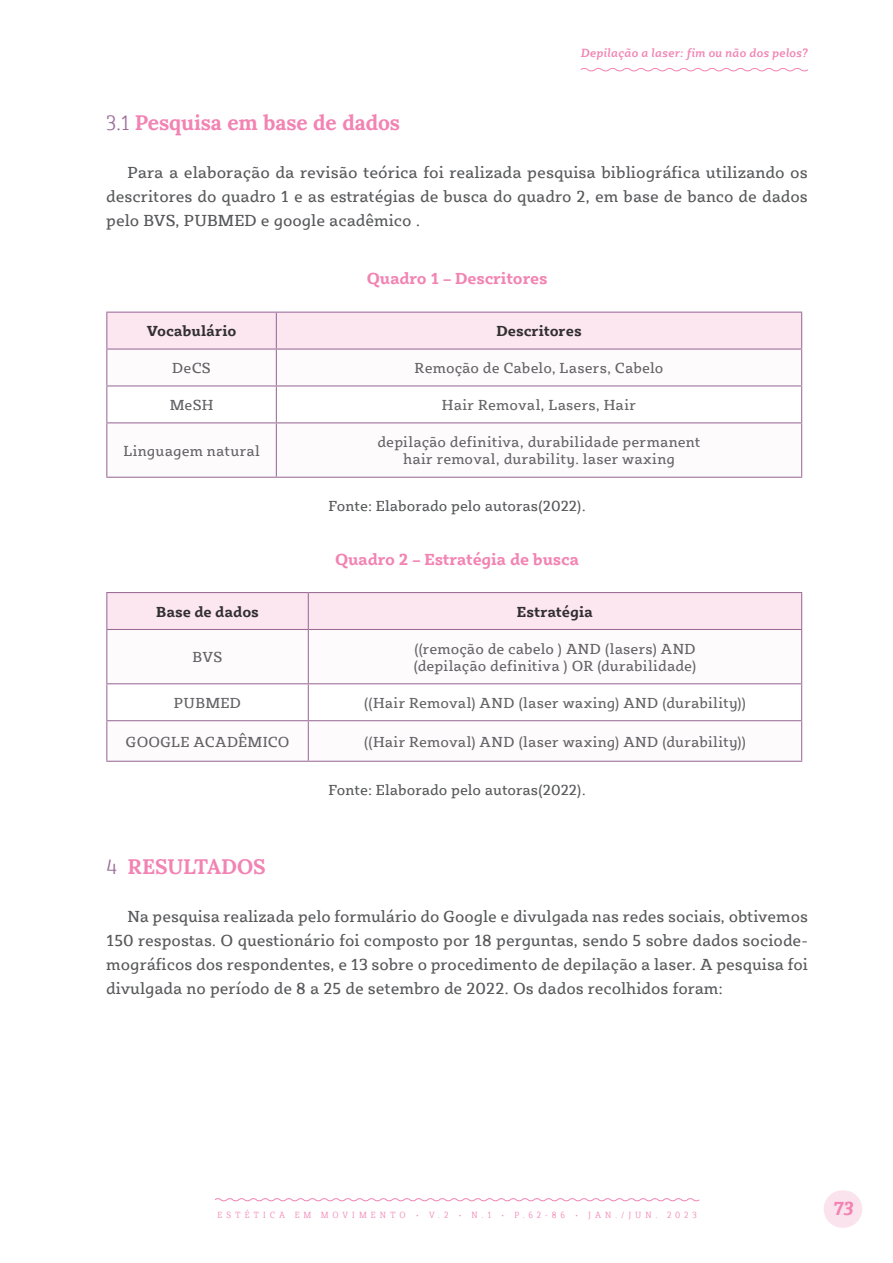
<style>
.page{position:relative;width:893px;height:1263px;background:#fff}
.page>*{position:absolute;margin:0;border:0;box-sizing:border-box;transform-origin:0 0}
.t1{font:700 21px "Lora";letter-spacing:-.005em;color:#f283b3}
.t2{font:italic 700 19.5px "Sybilla Pro Narrow";color:#f283b3}
.t3{font:16.5px/24px "Sybilla Pro";color:#57585a;text-align:justify}
.t4{font:700 16.5px "Sybilla Pro";letter-spacing:-.01em;color:#f283b3}
.t5{font:15px/17.4px "Sybilla Pro";letter-spacing:.01em;color:#636366;text-align:center}
.t6{font:15px "Sybilla Pro";color:#57585a}
.t7{font:700 15px "Sybilla Pro";color:#312f30}
.t8{font:italic 500 12px "Sybilla Pro";letter-spacing:.015em;color:#f283b3}
.t9{font:300 9px "Sybilla Pro Narrow";letter-spacing:.44em;color:#f283b3}
.s1{font-family:"Sybilla Pro Narrow";font-weight:300;color:#9b6c98}
</style>
<div class="page">
<div style="left:107px;top:313px;width:694px;height:35px;background:#fce6ef"></div>
<svg style="left:107px;top:350px;width:694px;height:127px"></svg>
<svg style="left:107px;top:386px;width:694px;height:36px"></svg>
<hr style="left:276px;top:313px;width:1px;height:35px;background:#9b6c98">
<hr style="left:106px;top:350px;width:1px;height:35px;background:#9b6c98">
<hr style="left:276px;top:350px;width:1px;height:35px;background:#9b6c98">
<hr style="left:801px;top:350px;width:1px;height:35px;background:#9b6c98">
<hr style="left:106px;top:385px;width:170px;height:1px;background:#9b6c98">
<hr style="left:106px;top:386px;width:1px;height:36px;background:#9b6c98">
<hr style="left:276px;top:385px;width:526px;height:1px;background:#9b6c98">
<hr style="left:276px;top:386px;width:1px;height:36px;background:#9b6c98">
<hr style="left:801px;top:386px;width:1px;height:36px;background:#9b6c98">
<hr style="left:106px;top:422px;width:170px;height:1px;background:#9b6c98">
<hr style="left:106px;top:423px;width:1px;height:54px;background:#9b6c98">
<hr style="left:276px;top:422px;width:526px;height:1px;background:#9b6c98">
<hr style="left:276px;top:423px;width:1px;height:54px;background:#9b6c98">
<hr style="left:801px;top:423px;width:1px;height:54px;background:#9b6c98">
<hr style="left:106px;top:477px;width:170px;height:1px;background:#9b6c98">
<hr style="left:276px;top:477px;width:526px;height:1px;background:#9b6c98">
<hr style="left:106px;top:312px;width:170px;height:1px;background:#9b6c98">
<hr style="left:106px;top:313px;width:1px;height:35px;background:#9b6c98">
<hr style="left:276px;top:312px;width:526px;height:1px;background:#9b6c98">
<hr style="left:801px;top:313px;width:1px;height:35px;background:#9b6c98">
<hr style="left:106px;top:348px;width:170px;height:2px;background:#9b6c98">
<hr style="left:276px;top:348px;width:526px;height:2px;background:#9b6c98">
<div style="left:107px;top:593px;width:694px;height:36px;background:#fce6ef"></div>
<svg style="left:107px;top:630px;width:694px;height:131px"></svg>
<svg style="left:107px;top:684px;width:694px;height:36px"></svg>
<hr style="left:308px;top:593px;width:1px;height:36px;background:#9b6c98">
<hr style="left:106px;top:630px;width:1px;height:53px;background:#9b6c98">
<hr style="left:308px;top:630px;width:1px;height:53px;background:#9b6c98">
<hr style="left:801px;top:630px;width:1px;height:53px;background:#9b6c98">
<hr style="left:106px;top:683px;width:202px;height:1px;background:#9b6c98">
<hr style="left:106px;top:684px;width:1px;height:36px;background:#9b6c98">
<hr style="left:308px;top:683px;width:494px;height:1px;background:#9b6c98">
<hr style="left:308px;top:684px;width:1px;height:36px;background:#9b6c98">
<hr style="left:801px;top:684px;width:1px;height:36px;background:#9b6c98">
<hr style="left:106px;top:720px;width:202px;height:1px;background:#9b6c98">
<hr style="left:106px;top:721px;width:1px;height:40px;background:#9b6c98">
<hr style="left:308px;top:720px;width:494px;height:1px;background:#9b6c98">
<hr style="left:308px;top:721px;width:1px;height:40px;background:#9b6c98">
<hr style="left:801px;top:721px;width:1px;height:40px;background:#9b6c98">
<hr style="left:106px;top:761px;width:202px;height:1px;background:#9b6c98">
<hr style="left:308px;top:761px;width:494px;height:1px;background:#9b6c98">
<hr style="left:106px;top:592px;width:202px;height:1px;background:#9b6c98">
<hr style="left:106px;top:593px;width:1px;height:36px;background:#9b6c98">
<hr style="left:308px;top:592px;width:494px;height:1px;background:#9b6c98">
<hr style="left:801px;top:593px;width:1px;height:36px;background:#9b6c98">
<hr style="left:106px;top:629px;width:202px;height:1px;background:#9b6c98">
<hr style="left:308px;top:629px;width:494px;height:1px;background:#9b6c98">
<svg style="left:214px;top:1198px;width:486px;height:4px"></svg>
<svg style="left:580px;top:68px;width:228px;height:4px"></svg>
<div style="left:824px;top:1190px;width:38px;height:38px;background:#fbe3ed;border-radius:19px"></div>
<p class="t8" style="left:581px;top:45px;width:229px">Depilação a laser: fim ou não dos pelos?</p>
<p class="t1" style="left:106px;top:105px;width:295px"><span class="s1">3.1</span> Pesquisa em base de dados</p>
<p class="t3" style="left:106px;top:160px;width:703px;text-indent:21px">Para a elaboração da revisão teórica foi realizada pesquisa bibliográfica utilizando os descritores do quadro 1 e as estratégias de busca do quadro 2, em base de banco de dados pelo BVS, PUBMED e google acadêmico .</p>
<p class="t4" style="left:367px;top:268px;width:182px">Quadro 1 – Descritores</p>
<p class="t7" style="left:147px;top:321px;width:91px">Vocabulário</p>
<p class="t7" style="left:496px;top:321px;width:87px">Descritores</p>
<p class="t5" style="left:172px;top:359px;width:40px">DeCS</p>
<p class="t5" style="left:415px;top:359px;width:250px">Remoção de Cabelo, Lasers, Cabelo</p>
<p class="t5" style="left:170px;top:396px;width:45px">MeSH</p>
<p class="t5" style="left:442px;top:396px;width:196px">Hair Removal, Lasers, Hair</p>
<p class="t5" style="left:123px;top:441px;width:138px">Linguagem natural</p>
<p class="t5" style="left:377px;top:433px;width:325px">depilação definitiva, durabilidade permanent hair removal, durability. laser waxing</p>
<p class="t6" style="left:328px;top:496px;width:259px">Fonte: Elaborado pelo autoras(2022).</p>
<p class="t4" style="left:335px;top:548px;width:246px">Quadro 2 – Estratégia de busca</p>
<p class="t7" style="left:156px;top:602px;width:104px">Base de dados</p>
<p class="t7" style="left:517px;top:602px;width:78px">Estratégia</p>
<p class="t5" style="left:193px;top:648px;width:31px">BVS</p>
<p class="t5" style="left:414px;top:639px;width:284px;text-align:left">((remoção de cabelo ) AND (lasers) AND (depilação definitiva ) OR (durabilidade)</p>
<p class="t5" style="left:174px;top:694px;width:69px">PUBMED</p>
<p class="t5" style="left:364px;top:694px;width:384px">((Hair Removal) AND (laser waxing) AND (durability))</p>
<p class="t5" style="left:126px;top:732px;width:166px">GOOGLE ACADÊMICO</p>
<p class="t5" style="left:364px;top:732px;width:384px">((Hair Removal) AND (laser waxing) AND (durability))</p>
<p class="t6" style="left:328px;top:780px;width:259px">Fonte: Elaborado pelo autoras(2022).</p>
<p class="t1" style="left:106px;top:849px;width:161px"><span class="s1">4</span> RESULTADOS</p>
<p class="t3" style="left:106px;top:904px;width:703px;text-indent:21px">Na pesquisa realizada pelo formulário do Google e divulgada nas redes sociais, obtivemos 150 respostas. O questionário foi composto por 18 perguntas, sendo 5 sobre dados sociode&shy;mográficos dos respondentes, e 13 sobre o procedimento de depilação a laser. A pesquisa foi divulgada no período de 8 a 25 de setembro de 2022. Os dados recolhidos foram:</p>
<p class="t9" style="left:217px;top:1209px;width:387px">ESTÉTICA EM MOVIMENTO • V.2 • N.1 • P.62-86 • JAN</p>
<p class="t9" style="left:615px;top:1209px;width:83px">./JUN. 2023</p>
<p class="t2" style="left:832px;top:1196px;width:23px">73</p>
</div>
